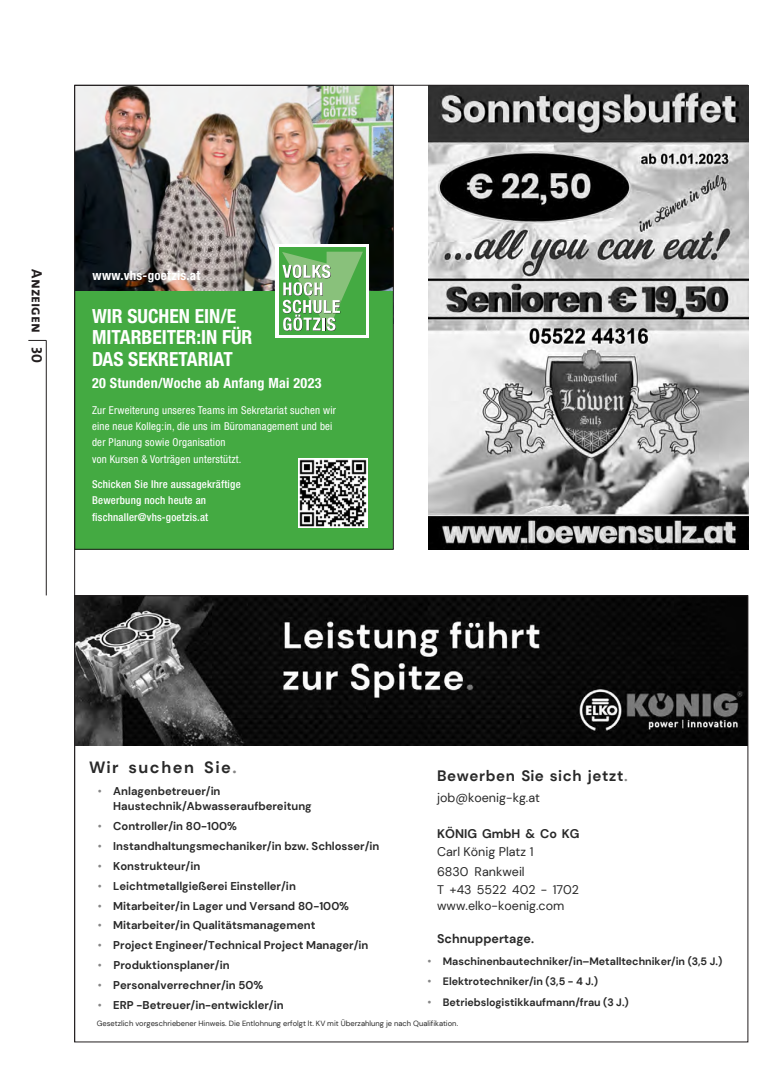
<style>
.page{position:relative;width:780px;height:1081px;background:#fff}
.page>*{position:absolute;margin:0;border:0;box-sizing:border-box;transform-origin:0 0}
.t1{font:700 condensed 19.5px/21.6px "Helvetica Neue";color:#fff}
.t2{font:700 16.25px "DM Sans";letter-spacing:.095em;color:#282828}
.t3{font:700 15.12px "DM Sans";letter-spacing:.04em;color:#282828}
.t4{font:15px "The Mix Bold Caps";color:#231f20}
.t5{font:700 condensed 14.12px "Helvetica Neue";letter-spacing:.02em;color:#fff}
.t6{font:700 condensed 13px "Helvetica Neue";letter-spacing:.02em;color:#fff}
.t7{font:12.5px/19.8px "DM Sans";color:#282828}
.t8{font:700 12.5px "DM Sans";color:#282828}
.t9{font:700 11.25px/14.8px "DM Sans";color:#282828}
.t10{font:condensed 10.88px/16.2px "Helvetica Neue";letter-spacing:.02em;color:#fff}
.t11{font:500 condensed 10.88px/16.2px "Helvetica Neue";letter-spacing:.02em;color:#fff}
.t12{font:700 10.75px "DM Sans";color:#282828}
.t13{font:7.5px "DM Sans";color:#282828}
.s1{font-size:17.62px;color:#868686}
.s2{font-weight:400;color:#868686}
.s3{color:#868686}
.s4{font-weight:400;font-size:11.25px;color:#868686}
</style>
<div class="page">
<img style="left:76px;top:87px;width:315px;height:204px">
<div style="left:75px;top:291px;width:318px;height:258px;background:#44aa42"></div>
<svg style="left:275px;top:244px;width:94px;height:93px"></svg>
<div style="left:279px;top:248px;width:86px;height:86px;background:#44aa42"></div>
<svg style="left:282px;top:252px;width:81px;height:79px"></svg>
<img style="left:298px;top:458px;width:70px;height:70px">
<img style="left:76px;top:597px;width:670px;height:148px">
<img style="left:428px;top:86px;width:320px;height:463px">
<svg style="left:28px;top:340px;width:18px;height:1px"></svg>
<hr style="left:46px;top:340px;width:1px;height:255px;background:#231f20">
<hr style="left:74px;top:85px;width:674px;height:1px;background:#231f20">
<hr style="left:74px;top:85px;width:1px;height:957px;background:#231f20">
<h3 class="t4" style="left:49px;top:269px;width:95px;rotate:90deg">Anzeigen 30</h3>
<p class="t6" style="left:93px;top:267px;width:109px">www.vhs-goetzis.at</p>
<h1 class="t1" style="left:92px;top:305px;width:162px">WIR SUCHEN EIN/E<br>MITARBEITER:IN FÜR<br>DAS SEKRETARIAT</h1>
<p class="t5" style="left:92px;top:375px;width:231px">20 Stunden/Woche ab Anfang Mai 2023</p>
<p class="t10" style="left:92px;top:402px;width:245px">Zur Erweiterung unseres Teams im Sekretariat suchen wir eine neue Kolleg:in, die uns im Büromanagement und bei der Planung sowie Organisation<br>von Kursen &amp; Vorträgen unterstützt.</p>
<p class="t11" style="left:92px;top:476px;width:150px">Schicken Sie Ihre aussagekräftige<br>Bewerbung noch heute an fischnaller@vhs-goetzis.at</p>
<h2 class="t2" style="left:89px;top:757px;width:149px">Wir suchen Sie<span class="s1">.</span></h2>
<p class="t9" style="left:113px;top:784px;width:200px;text-indent:-15px"><span class="s2">•</span> Anlagenbetreuer/in<br>Haustechnik/Abwasseraufbereitung</p>
<p class="t9" style="left:98px;top:819px;width:140px"><span class="s2">•</span> Controller/in 80-100%</p>
<p class="t9" style="left:98px;top:838px;width:283px"><span class="s2">•</span> Instandhaltungsmechaniker/in bzw. Schlosser/in</p>
<p class="t9" style="left:98px;top:858px;width:104px"><span class="s2">•</span> Konstrukteur/in</p>
<p class="t9" style="left:98px;top:878px;width:199px"><span class="s2">•</span> Leichtmetallgießerei Einsteller/in</p>
<p class="t9" style="left:98px;top:898px;width:253px"><span class="s2">•</span> Mitarbeiter/in Lager und Versand 80-100%</p>
<p class="t9" style="left:98px;top:918px;width:219px"><span class="s2">•</span> Mitarbeiter/in Qualitätsmanagement</p>
<p class="t9" style="left:98px;top:938px;width:272px"><span class="s2">•</span> Project Engineer/Technical Project Manager/in</p>
<p class="t9" style="left:98px;top:958px;width:133px"><span class="s2">•</span> Produktionsplaner/in</p>
<p class="t9" style="left:98px;top:977px;width:167px"><span class="s2">•</span> Personalverrechner/in 50%</p>
<p class="t9" style="left:98px;top:997px;width:187px"><span class="s2">•</span> ERP -Betreuer/in-entwickler/in</p>
<h3 class="t3" style="left:437px;top:766px;width:192px">Bewerben Sie sich jetzt<span class="s3">.</span></h3>
<p class="t7" style="left:437px;top:787px;width:104px">job@koenig-kg.at</p>
<p class="t8" style="left:437px;top:826px;width:144px">KÖNIG GmbH &amp; Co KG</p>
<p class="t7" style="left:437px;top:842px;width:98px">Carl König Platz 1<br>6830 Rankweil</p>
<p class="t7" style="left:437px;top:880px;width:143px;line-height:16.9px">T +43 5522 402 - 1702 www.elko-koenig.com</p>
<p class="t8" style="left:437px;top:931px;width:98px">Schnuppertage.</p>
<p class="t12" style="left:427px;top:954px;width:296px"><span class="s4">•</span> Maschinenbautechniker/in–Metalltechniker/in (3,5 J.)</p>
<p class="t12" style="left:427px;top:975px;width:172px"><span class="s4">•</span> Elektrotechniker/in (3,5 - 4 J.)</p>
<p class="t12" style="left:427px;top:995px;width:203px"><span class="s4">•</span> Betriebslogistikkaufmann/frau (3 J.)</p>
<p class="t13" style="left:97px;top:1018px;width:363px">Gesetzlich vorgeschriebener Hinweis. Die Entlohnung erfolgt lt. KV mit Überzahlung je nach Qualifikation.</p>
</div>
